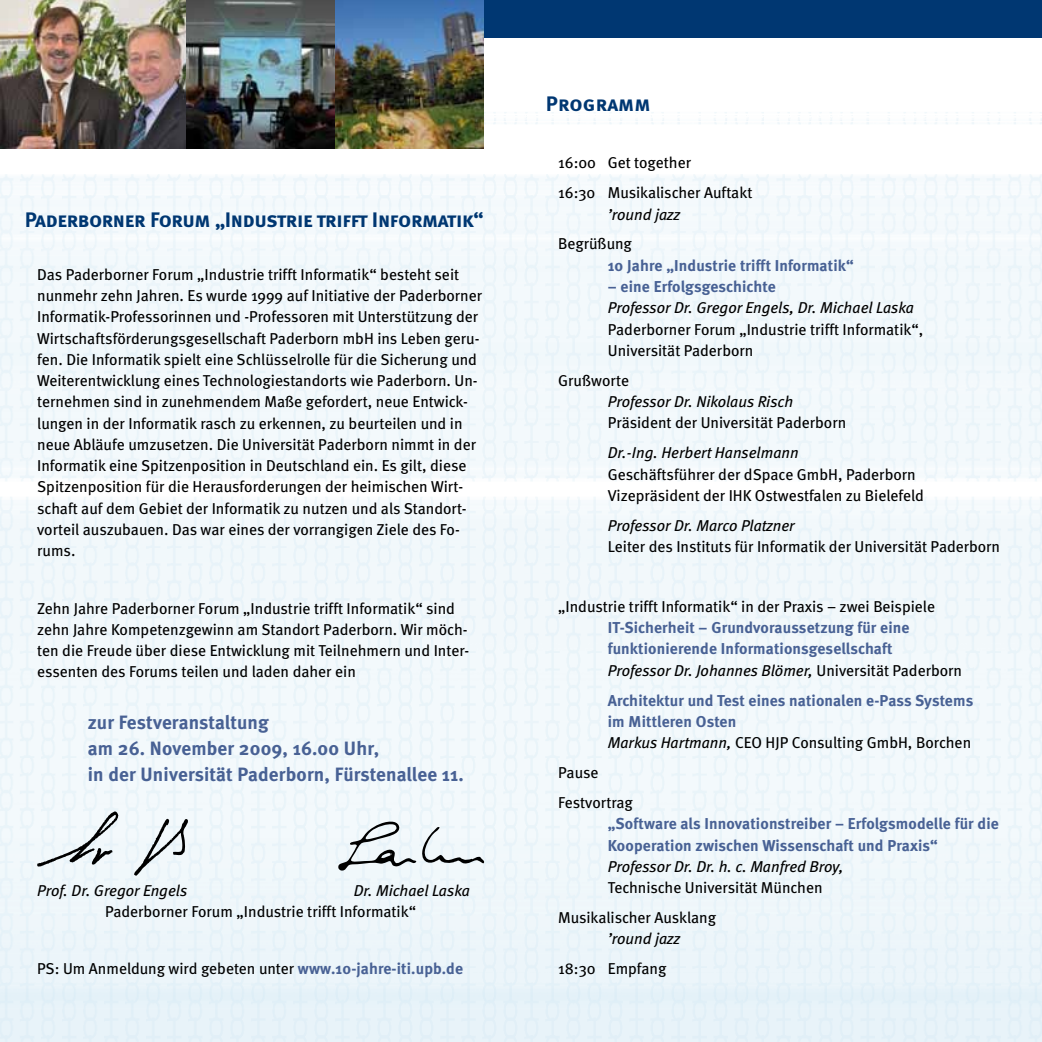
<style>
.page{position:relative;width:1042px;height:1042px;background:#fff}
.page>*{position:absolute;margin:0;border:0;box-sizing:border-box;transform-origin:0 0}
.t1{font:21px "Meta Bold Caps";letter-spacing:-.015em;color:#003772}
.t2{font:21px "Meta Bold Caps";letter-spacing:.005em;color:#003772}
.t3{font:700 19.25px/25.9px "Meta";letter-spacing:.01em;color:#486194}
.t4{font:15.75px/21.3px "Meta";color:#000}
.t5{font:700 15.75px/21.2px "Meta";letter-spacing:.01em;color:#486194}
.t6{font:italic 15.75px "Meta";color:#000}
.s1{font-weight:700;color:#486194}
.s2{font-weight:400;font-style:italic;color:#000}
.s3{font-weight:400;color:#000}
</style>
<div class="page">
<img style="left:0;top:37px;width:1042px;height:1005px">
<div style="left:0;top:0;width:1042px;height:37px;background:#003772"></div>
<svg style="left:134px;top:818px;width:55px;height:58px"></svg>
<svg style="left:37px;top:811px;width:81px;height:56px"></svg>
<svg style="left:337px;top:820px;width:149px;height:51px"></svg>
<img style="left:0;top:0;width:484px;height:149px">
<h1 class="t1" style="left:25px;top:207px;width:460px">Paderborner Forum „Industrie trifft Informatik“</h1>
<p class="t4" style="left:37px;top:263px;width:446px">Das Paderborner Forum „Industrie trifft Informatik“ besteht seit nunmehr zehn Jahren. Es wurde 1999 auf Initiative der Paderborner Informatik-Professorinnen und -Professoren mit Unterstützung der Wirtschaftsförderungsgesellschaft Paderborn mbH ins Leben geru&shy;fen. Die Informatik spielt eine Schlüsselrolle für die Sicherung und Weiterentwicklung eines Technologiestandorts wie Paderborn. Un&shy;ternehmen sind in zunehmendem Maße gefordert, neue Entwick&shy;lungen in der Informatik rasch zu erkennen, zu beurteilen und in neue Abläufe umzusetzen. Die Universität Paderborn nimmt in der Informatik eine Spitzenposition in Deutschland ein. Es gilt, diese Spitzenposition für die Herausforderungen der heimischen Wirt&shy;schaft auf dem Gebiet der Informatik zu nutzen und als Standort&shy;vorteil auszubauen. Das war eines der vorrangigen Ziele des Fo&shy;rums.</p>
<p class="t4" style="left:37px;top:597px;width:434px">Zehn Jahre Paderborner Forum „Industrie trifft Informatik“ sind zehn Jahre Kompetenzgewinn am Standort Paderborn. Wir möch&shy;ten die Freude über diese Entwicklung mit Teilnehmern und Inter&shy;essenten des Forums teilen und laden daher ein</p>
<p class="t3" style="left:88px;top:709px;width:377px">zur Festveranstaltung<br>am 26. November 2009, 16.00 Uhr,<br>in der Universität Paderborn, Fürstenallee 11.</p>
<p class="t6" style="left:37px;top:881px;width:152px">Prof. Dr. Gregor Engels</p>
<p class="t6" style="left:354px;top:881px;width:118px">Dr. Michael Laska</p>
<p class="t4" style="left:105px;top:900px;width:312px">Paderborner Forum „Industrie trifft Informatik“</p>
<p class="t4" style="left:37px;top:958px;width:427px">PS: Um Anmeldung wird gebeten unter <span class="s1">www.10-jahre-iti.upb.de</span></p>
<h1 class="t2" style="left:546px;top:91px;width:106px">Programm</h1>
<p class="t4" style="left:558px;top:148px;width:196px;line-height:29.9px">16:00 Get together<br>16:30 Musikalischer Auftakt</p>
<p class="t6" style="left:608px;top:205px;width:74px">’round jazz</p>
<p class="t4" style="left:558px;top:233px;width:75px">Begrüßung</p>
<p class="t5" style="left:608px;top:254px;width:247px">10 Jahre „Industrie trifft Informatik“ − eine Erfolgsgeschichte</p>
<p class="t6" style="left:608px;top:299px;width:308px">Professor Dr. Gregor Engels, Dr. Michael Laska</p>
<p class="t4" style="left:608px;top:318px;width:317px">Paderborner Forum „Industrie trifft Informatik“,<br>Universität Paderborn</p>
<p class="t4" style="left:558px;top:369px;width:72px">Grußworte</p>
<p class="t6" style="left:608px;top:392px;width:187px">Professor Dr. Nikolaus Risch</p>
<p class="t4" style="left:608px;top:412px;width:240px">Präsident der Universität Paderborn</p>
<p class="t6" style="left:608px;top:444px;width:192px">Dr.-Ing. Herbert Hanselmann</p>
<p class="t4" style="left:608px;top:463px;width:318px">Geschäftsführer der dSpace GmbH, Paderborn<br>Vizepräsident der IHK Ostwestfalen zu Bielefeld</p>
<p class="t6" style="left:608px;top:516px;width:188px">Professor Dr. Marco Platzner</p>
<p class="t4" style="left:608px;top:535px;width:394px">Leiter des Instituts für Informatik der Universität Paderborn</p>
<p class="t4" style="left:558px;top:595px;width:378px">„Industrie trifft Informatik“ in der Praxis – zwei Beispiele</p>
<p class="t5" style="left:608px;top:617px;width:356px">IT-Sicherheit − Grundvoraussetzung für eine funktionierende Informationsgesellschaft<br><span class="s2">Professor Dr. Johannes Blömer,</span> <span class="s3">Universität Paderborn</span></p>
<p class="t5" style="left:608px;top:689px;width:367px">Architektur und Test eines nationalen e-Pass Systems im Mittleren Osten<br><span class="s2">Markus Hartmann,</span> <span class="s3">CEO HJP Consulting GmbH, Borchen</span></p>
<p class="t4" style="left:558px;top:757px;width:76px;line-height:29.9px">Pause<br>Festvortrag</p>
<p class="t5" style="left:608px;top:813px;width:392px">„Software als Innovationstreiber − Erfolgsmodelle für die<br>Kooperation zwischen Wissenschaft und Praxis“</p>
<p class="t6" style="left:608px;top:857px;width:237px">Professor Dr. Dr. h. c. Manfred Broy,</p>
<p class="t4" style="left:558px;top:872px;width:266px;line-height:29.9px;text-indent:50px">Technische Universität München<br>Musikalischer Ausklang</p>
<p class="t6" style="left:608px;top:930px;width:74px">’round jazz</p>
<p class="t4" style="left:558px;top:958px;width:110px">18:30 Empfang</p>
</div>
